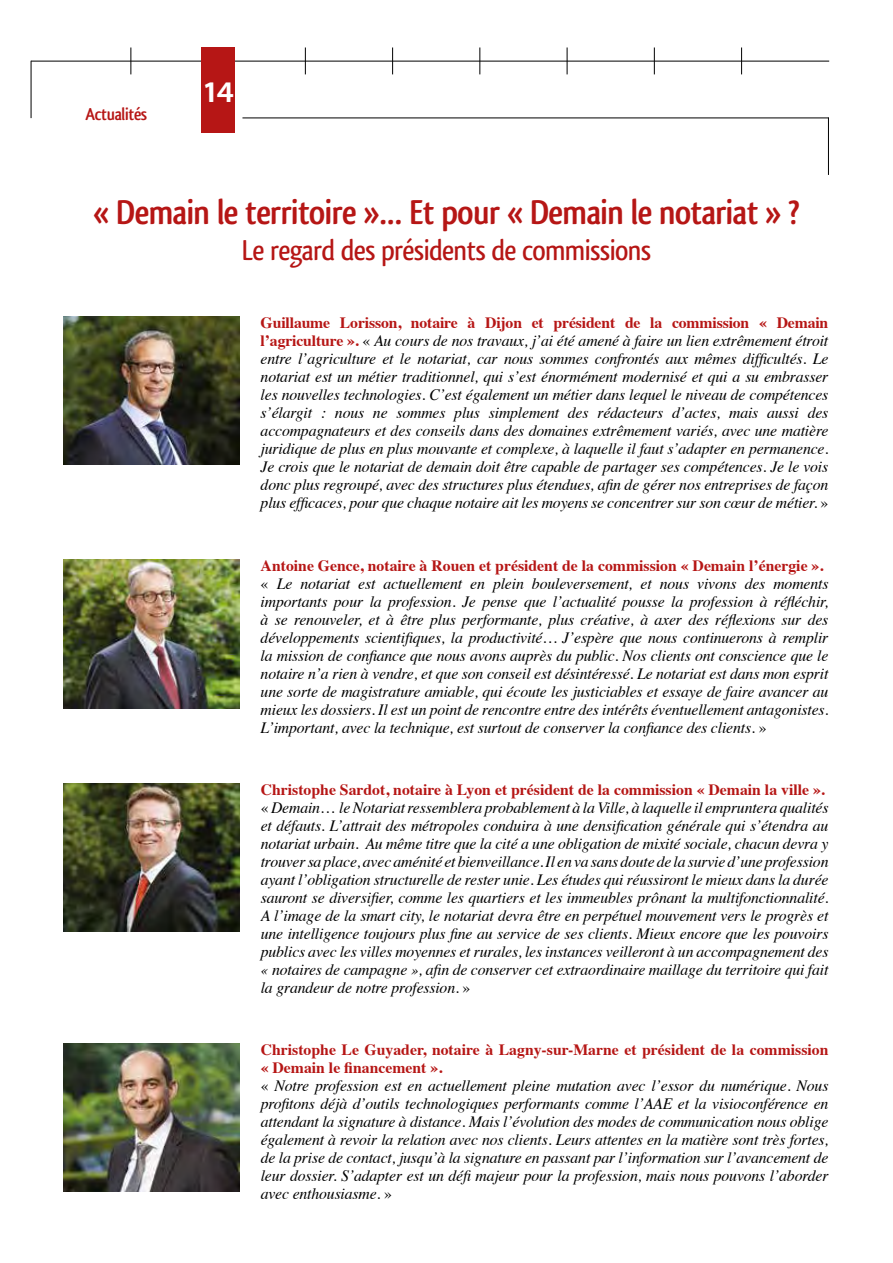
<style>
.page{position:relative;width:893px;height:1263px;background:#fff}
.page>*{position:absolute;margin:0;border:0;box-sizing:border-box;transform-origin:0 0}
.t1{font:700 36px "Qlassik";letter-spacing:-.02em;color:#b61615}
.t2{font:500 30px "Qlassik";letter-spacing:-.02em;color:#b61615}
.t3{font:700 30px "Santana";color:#fff}
.t4{font:700 18px "Qlassik";letter-spacing:-.02em;color:#b61615}
.t5{font:italic 15.75px/18px "Times";letter-spacing:-.01em;color:#000}
.s1{font-weight:700;font-style:normal;color:#b61615}
.s2{font-style:normal}
</style>
<div class="page">
<hr style="left:242px;top:118px;width:587px;height:1px;background:#000">
<hr style="left:828px;top:118px;width:1px;height:57px;background:#000">
<hr style="left:31px;top:61px;width:798px;height:1px;background:#000">
<hr style="left:31px;top:61px;width:1px;height:57px;background:#000">
<div style="left:201px;top:47px;width:34px;height:85px;background:#b61615"></div>
<svg style="left:130px;top:47px;width:1px;height:27px"></svg>
<svg style="left:392px;top:47px;width:1px;height:27px"></svg>
<svg style="left:567px;top:47px;width:1px;height:27px"></svg>
<svg style="left:741px;top:47px;width:1px;height:27px"></svg>
<svg style="left:654px;top:47px;width:1px;height:27px"></svg>
<svg style="left:479px;top:47px;width:1px;height:27px"></svg>
<svg style="left:305px;top:47px;width:1px;height:27px"></svg>
<img style="left:64px;top:317px;width:175px;height:148px">
<img style="left:64px;top:560px;width:175px;height:148px">
<img style="left:64px;top:783px;width:175px;height:148px">
<img style="left:64px;top:1043px;width:175px;height:148px">
<p class="t4" style="left:85px;top:104px;width:63px">Actualités</p>
<h2 class="t3" style="left:202px;top:74px;width:33px">14</h2>
<h1 class="t1" style="left:93px;top:191px;width:708px">« Demain le territoire »… Et pour « Demain le notariat » ?</h1>
<h2 class="t2" style="left:242px;top:233px;width:411px">Le regard des présidents de commissions</h2>
<p class="t5" style="left:261px;top:313px;width:569px;text-align:justify"><span class="s1">Guillaume Lorisson, notaire à Dijon et président de la commission « Demain l’agriculture ».</span> <span class="s2">«</span> Au cours de nos travaux, j’ai été amené à faire un lien extrêmement étroit entre l’agriculture et le notariat, car nous sommes confrontés aux mêmes difficultés. Le notariat est un métier traditionnel, qui s’est énormément modernisé et qui a su embrasser les nouvelles technologies. C’est également un métier dans lequel le niveau de compétences s’élargit : nous ne sommes plus simplement des rédacteurs d’actes, mais aussi des accompagnateurs et des conseils dans des domaines extrêmement variés, avec une matière juridique de plus en plus mouvante et complexe, à laquelle il faut s’adapter en permanence.<br>Je crois que le notariat de demain doit être capable de partager ses compétences. Je le vois donc plus regroupé, avec des structures plus étendues, afin de gérer nos entreprises de façon plus efficaces, pour que chaque notaire ait les moyens se concentrer sur son cœur de métier. <span class="s2">»</span></p>
<p class="t5" style="left:261px;top:555px;width:569px"><span class="s1">Antoine Gence, notaire à Rouen et président de la commission « Demain l’énergie ». </span><span class="s2">«</span> Le notariat est actuellement en plein bouleversement, et nous vivons des moments importants pour la profession. Je pense que l’actualité pousse la profession à réfléchir, à se renouveler, et à être plus performante, plus créative, à axer des réflexions sur des développements scientifiques, la productivité… J’espère que nous continuerons à remplir la mission de confiance que nous avons auprès du public. Nos clients ont conscience que le notaire n’a rien à vendre, et que son conseil est désintéressé. Le notariat est dans mon esprit une sorte de magistrature amiable, qui écoute les justiciables et essaye de faire avancer au mieux les dossiers. Il est un point de rencontre entre des intérêts éventuellement antagonistes.<br>L’important, avec la technique, est surtout de conserver la confiance des clients. <span class="s2">»</span></p>
<p class="t5" style="left:261px;top:780px;width:569px"><span class="s1">Christophe Sardot, notaire à Lyon et président de la commission « Demain la ville ». </span><span class="s2">«</span> Demain… le Notariat ressemblera probablement à la Ville, à laquelle il empruntera qualités et défauts. L’attrait des métropoles conduira à une densification générale qui s’étendra au notariat urbain. Au même titre que la cité a une obligation de mixité sociale, chacun devra y trouver sa place, avec aménité et bienveillance. Il en va sans doute de la survie d’une profession ayant l’obligation structurelle de rester unie. Les études qui réussiront le mieux dans la durée sauront se diversifier, comme les quartiers et les immeubles prônant la multifonctionnalité.<br>A l’image de la smart city, le notariat devra être en perpétuel mouvement vers le progrès et une intelligence toujours plus fine au service de ses clients. Mieux encore que les pouvoirs publics avec les villes moyennes et rurales, les instances veilleront à un accompagnement des « notaires de campagne », afin de conserver cet extraordinaire maillage du territoire qui fait la grandeur de notre profession. <span class="s2">»</span></p>
<p class="t5" style="left:261px;top:1040px;width:569px"><span class="s1">Christophe Le Guyader, notaire à Lagny-sur-Marne et président de la commission « Demain le financement ».<br></span><span class="s2">«</span> Notre profession est en actuellement pleine mutation avec l’essor du numérique. Nous profitons déjà d’outils technologiques performants comme l’AAE et la visioconférence en attendant la signature à distance. Mais l’évolution des modes de communication nous oblige également à revoir la relation avec nos clients. Leurs attentes en la matière sont très fortes, de la prise de contact, jusqu’à la signature en passant par l’information sur l’avancement de leur dossier. S’adapter est un défi majeur pour la profession, mais nous pouvons l’aborder avec enthousiasme. <span class="s2">»</span></p>
</div>
